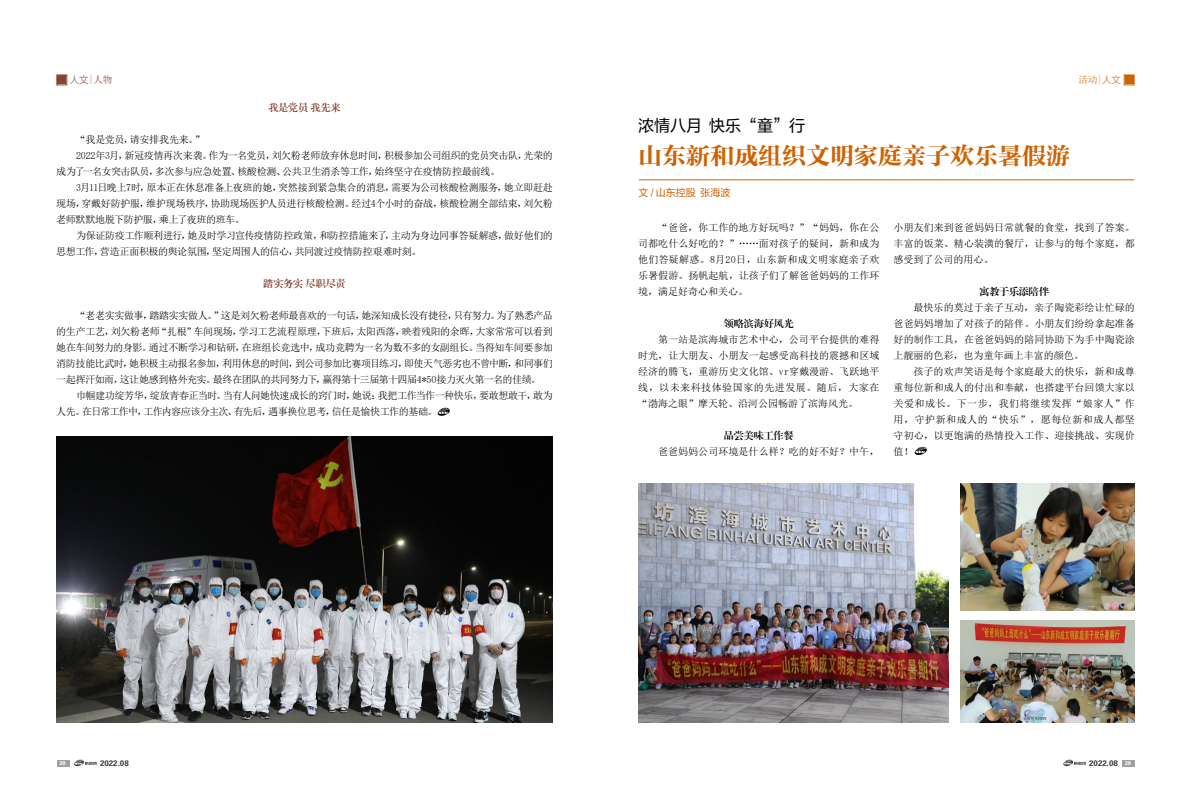
<style>
.page{position:relative;width:1191px;height:808px;background:#fff}
.page>*{position:absolute;margin:0;border:0;box-sizing:border-box;transform-origin:0 0}
.t1{font:24px "FZCYSK GBK1 0";color:#cf6200}
.t2{font:16px "FZLTHJW GB1 0";color:#000}
.t3{font:10px/16px "Sim Sun";letter-spacing:-.02em;color:#000;text-align:justify}
.t4{font:10px/16px "Sim Sun";letter-spacing:-.045em;color:#000}
.t5{font:10px "Sim Sun";letter-spacing:-.04em;color:#000}
.t6{font:10px "Sim Sun";letter-spacing:.005em;color:#000}
.t7{font:10px "FZXBSJW GB1 0";color:#000}
.t8{font:10px "FZXBSJW GB1 0";letter-spacing:-.005em;color:#884334}
.t9{font:10px "FZLTHJW GB1 0";color:#cf6200}
.t10{font:9.4px "Sim Sun";color:#cf6200}
.t11{font:9.4px "Sim Sun";color:#884334}
.t12{font:8px "FZDHTJW GB1 0";color:#3e3a39}
.t13{font:5.5px "FZDHTJW GB1 0";color:#fff}
.s1{font-family:"FZLTXHJW GB1 0"}
.s2{font-size:5.5px;color:#fff}
</style>
<div class="page">
<svg style="left:1063px;top:759px;width:23px;height:7px"></svg>
<div style="left:1122px;top:760px;width:12px;height:6px;background:#9fa0a0"></div>
<div style="left:1124px;top:76px;width:9px;height:8px;background:#cf6200"></div>
<div style="left:1124px;top:75px;width:10px;height:10px;border:1px solid #cf6200"></div>
<svg style="left:74px;top:759px;width:23px;height:7px"></svg>
<div style="left:57px;top:760px;width:12px;height:6px;background:#9fa0a0"></div>
<div style="left:57px;top:76px;width:9px;height:8px;background:#884334"></div>
<div style="left:57px;top:75px;width:10px;height:10px;border:1px solid #884334"></div>
<img style="left:56px;top:437px;width:497px;height:286px">
<svg style="left:438px;top:408px;width:12px;height:8px"></svg>
<hr style="left:639px;top:179px;width:495px;height:1px;background:#cf6200">
<img style="left:638px;top:484px;width:310px;height:239px">
<img style="left:960px;top:621px;width:174px;height:102px">
<img style="left:960px;top:484px;width:174px;height:127px">
<svg style="left:914px;top:447px;width:13px;height:8px"></svg>
<p class="t11" style="left:70px;top:75px;width:44px"><span class="s1">人文</span>|人物</p>
<p class="t8" style="left:268px;top:102px;width:74px">我是党员 我先来</p>
<p class="t3" style="left:76px;top:131px;width:130px">“我是党员，请安排我先来。”</p>
<p class="t3" style="left:76px;top:147px;width:478px">2022年3月，新冠疫情再次来袭。作为一名党员，刘欠粉老师放弃休息时间，积极参加公司组织的党员突击队，光荣的</p>
<p class="t5" style="left:56px;top:166px;width:445px">成为了一名女突击队员，多次参与应急处置、核酸检测、公共卫生消杀等工作，始终坚守在疫情防控最前线。</p>
<p class="t3" style="left:76px;top:179px;width:478px">3月11日晚上7时，原本正在休息准备上夜班的她，突然接到紧急集合的消息，需要为公司核酸检测服务，她立即赶赴</p>
<p class="t3" style="left:56px;top:195px;width:498px">现场，穿戴好防护服，维护现场秩序，协助现场医护人员进行核酸检测。经过4个小时的奋战，核酸检测全部结束，刘欠粉</p>
<p class="t5" style="left:56px;top:214px;width:190px">老师默默地脱下防护服，乘上了夜班的班车。</p>
<p class="t3" style="left:76px;top:227px;width:478px">为保证防疫工作顺利进行，她及时学习宣传疫情防控政策，和防控措施来了，主动为身边同事答疑解惑，做好他们的</p>
<p class="t3" style="left:56px;top:243px;width:367px">思想工作，营造正面积极的舆论氛围，坚定周围人的信心，共同渡过疫情防控艰难时刻。</p>
<p class="t8" style="left:264px;top:278px;width:83px">踏实务实 尽职尽责</p>
<p class="t3" style="left:56px;top:307px;width:498px;text-indent:20px">“老老实实做事，踏踏实实做人。”这是刘欠粉老师最喜欢的一句话，她深知成长没有捷径，只有努力。为了熟悉产品的生产工艺，刘欠粉老师“扎根”车间现场，学习工艺流程原理，下班后，太阳西落，映着残阳的余晖，大家常常可以看到她在车间努力的身影。通过不断学习和钻研，在班组长竞选中，成功竞聘为一名为数不多的女副组长。当得知车间要参加消防技能比武时，她积极主动报名参加，利用休息的时间，到公司参加比赛项目练习，即使天气恶劣也不曾中断，和同事们一起挥汗如雨，这让她感到格外充实。最终在团队的共同努力下，赢得第十三届第十四届4*50接力灭火第一名的佳绩。</p>
<p class="t4" style="left:56px;top:387px;width:498px;text-indent:20px">巾帼建功绽芳华，绽放青春正当时。当有人问她快速成长的窍门时，她说：我把工作当作一种快乐，要敢想敢干，敢为人先。在日常工作中，工作内容应该分主次、有先后，遇事换位思考，信任是愉快工作的基础。</p>
<p class="t10" style="left:1078px;top:75px;width:44px">活动|<span class="s1">人文</span></p>
<h2 class="t2" style="left:638px;top:117px;width:169px">浓情八月 快乐“童”行</h2>
<h1 class="t1" style="left:638px;top:143px;width:433px">山东新和成组织文明家庭亲子欢乐暑假游</h1>
<p class="t9" style="left:638px;top:187px;width:93px">文 / 山东控股 张海波</p>
<p class="t3" style="left:638px;top:219px;width:243px;text-indent:20px">“爸爸，你工作的地方好玩吗？”“妈妈，你在公司都吃什么好吃的？”……面对孩子的疑问，新和成为他们答疑解惑。8月20日，山东新和成文明家庭亲子欢乐暑假游。扬帆起航，让孩子们了解爸爸妈妈的工作环境，满足好奇心和关心。</p>
<p class="t7" style="left:724px;top:318px;width:71px">领略滨海好风光</p>
<p class="t3" style="left:638px;top:331px;width:243px;text-indent:20px">第一站是滨海城市艺术中心，公司平台提供的难得时光，让大朋友、小朋友一起感受高科技的震撼和区域经济的腾飞，重游历史文化馆、vr穿戴漫游、飞跃地平线，以未来科技体验国家的先进发展。随后，大家在“渤海之眼”摩天轮、沿河公园畅游了滨海风光。</p>
<p class="t7" style="left:724px;top:430px;width:71px">品尝美味工作餐</p>
<p class="t6" style="left:658px;top:446px;width:223px">爸爸妈妈公司环境是什么样？吃的好不好？中午，</p>
<p class="t3" style="left:893px;top:219px;width:243px">小朋友们来到爸爸妈妈日常就餐的食堂，找到了答案。丰富的饭菜、精心装潢的餐厅，让参与的每个家庭，都感受到了公司的用心。</p>
<p class="t7" style="left:979px;top:286px;width:71px">寓教于乐添陪伴</p>
<p class="t3" style="left:893px;top:299px;width:243px;text-indent:20px">最快乐的莫过于亲子互动，亲子陶瓷彩绘让忙碌的爸爸妈妈增加了对孩子的陪伴。小朋友们纷纷拿起准备好的制作工具，在爸爸妈妈的陪同协助下为手中陶瓷涂上靓丽的色彩，也为童年画上丰富的颜色。</p>
<p class="t3" style="left:893px;top:363px;width:243px;text-indent:20px">孩子的欢声笑语是每个家庭最大的快乐，新和成尊重每位新和成人的付出和奉献，也搭建平台回馈大家以关爱和成长。下一步，我们将继续发挥“娘家人”作用，守护新和成人的“快乐”，愿每位新和成人都坚守初心，以更饱满的热情投入工作、迎接挑战、实现价值！</p>
<p class="t13" style="left:60px;top:760px;width:8px">38</p>
<p class="t12" style="left:100px;top:759px;width:30px">2022.08</p>
<p class="t12" style="left:1089px;top:759px;width:43px">2022.08 <span class="s2">39</span></p>
</div>
